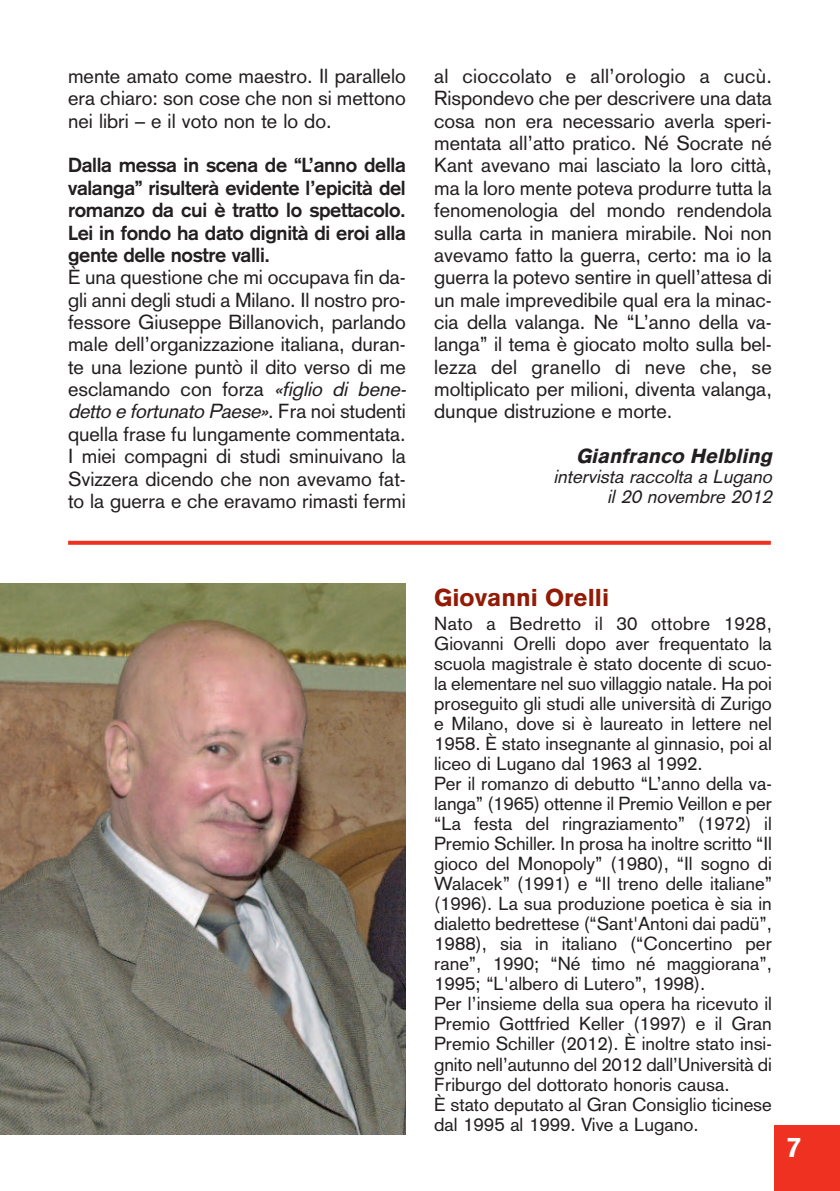
<style>
.page{position:relative;width:840px;height:1191px;background:#fff}
.page>*{position:absolute;margin:0;border:0;box-sizing:border-box;transform-origin:0 0}
.t1{font:700 28px "Akzidenz Grotesk";color:#fff}
.t2{font:900 24px "Akzidenz Grotesk";color:#931b06}
.t3{font:20px/22.4px "Akzidenz Grotesk";color:#231f20;text-align:justify}
.t4{font:700 20px/22.4px "Akzidenz Grotesk";letter-spacing:-.015em;color:#231f20;text-align:justify}
.t5{font:italic 900 20px "Akzidenz Grotesk";color:#231f20}
.t6{font:18.6px/20px "Akzidenz Grotesk";color:#231f20}
.t7{font:italic 18.6px/20px "Akzidenz Grotesk";color:#231f20;text-align:right}
.s1{font-style:italic}
</style>
<div class="page">
<div style="left:774px;top:1125px;width:65px;height:66px;background:#ef3122"></div>
<img style="left:0;top:583px;width:405px;height:551px">
<svg style="left:68px;top:541px;width:702px;height:4px;background:#ef3b2d"></svg>
<p class="t3" style="left:68px;top:67px;width:339px">mente amato come maestro. Il parallelo era chiaro: son cose che non si mettono nei libri – e il voto non te lo do.</p>
<p class="t4" style="left:68px;top:156px;width:339px">Dalla messa in scena de “L’anno della valanga” risulterà evidente l’epicità del romanzo da cui è tratto lo spettacolo.<br>Lei in fondo ha dato dignità di eroi alla gente delle nostre valli.</p>
<p class="t3" style="left:68px;top:268px;width:343px;text-align:left">È una questione che mi occupava fin da&shy;gli anni degli studi a Milano. Il nostro pro&shy;fessore Giuseppe Billanovich, parlando male dell’organizzazione italiana, duran&shy;te una lezione puntò il dito verso di me esclamando con forza <span class="s1">«figlio di bene&shy;dettoefortunatoPaese»</span>. Fra noi studenti quella frase fu lungamente commentata.<br>I miei compagni di studi sminuivano la Svizzera dicendo che non avevamo fat&shy;to la guerra e che eravamo rimasti fermi</p>
<p class="t3" style="left:434px;top:67px;width:339px">al cioccolato e all’orologio a cucù.<br>Rispondevo che per descrivere una data cosa non era necessario averla speri&shy;mentata all’atto pratico. Né Socrate né Kant avevano mai lasciato la loro città, ma la loro mente poteva produrre tutta la fenomenologia del mondo rendendola sulla carta in maniera mirabile. Noi non avevamo fatto la guerra, certo: ma io la guerra la potevo sentire in quell’attesa di un male imprevedibile qual era la minac&shy;cia della valanga. Ne “L’anno della va&shy;langa” il tema è giocato molto sulla bel&shy;lezza del granello di neve che, se moltiplicato per milioni, diventa valanga, dunque distruzione e morte.</p>
<p class="t5" style="left:575px;top:449px;width:201px">Gianfranco Helbling</p>
<p class="t7" style="left:553px;top:469px;width:223px">intervista raccolta a Lugano il 20 novembre 2012</p>
<p class="t2" style="left:434px;top:589px;width:176px">Giovanni Orelli</p>
<p class="t6" style="left:434px;top:616px;width:339px">Nato a Bedretto il 30 ottobre 1928, Giovanni Orelli dopo aver frequentato la scuola magistrale è stato docente di scuo&shy;la elementare nel suo villaggio natale. Ha poi proseguito gli studi alle università di Zurigo e Milano, dove si è laureato in lettere nel 1958. È stato insegnante al ginnasio, poi al liceo di Lugano dal 1963 al 1992.<br>Per il romanzo di debutto “L’anno della va&shy;langa” (1965) ottenne il Premio Veillon e per “La festa del ringraziamento” (1972) il Premio Schiller. In prosa ha inoltre scritto “Il gioco del Monopoly” (1980), “Il sogno di Walacek” (1991) e “Il treno delle italiane” (1996). La sua produzione poetica è sia in dialetto bedrettese (“Sant'Antoni dai padü”, 1988), sia in italiano (“Concertino per rane”, 1990; “Né timo né maggiorana”, 1995; “L'albero di Lutero”, 1998).<br>Per l’insieme della sua opera ha ricevuto il Premio Gottfried Keller (1997) e il Gran Premio Schiller (2012). È inoltre stato insi&shy;gnito nell’autunno del 2012 dall’Università di Friburgo del dottorato honoris causa.<br>È stato deputato al Gran Consiglio ticinese dal 1995 al 1999. Vive a Lugano.</p>
<h1 class="t1" style="left:785px;top:1137px;width:17px">7</h1>
</div>
